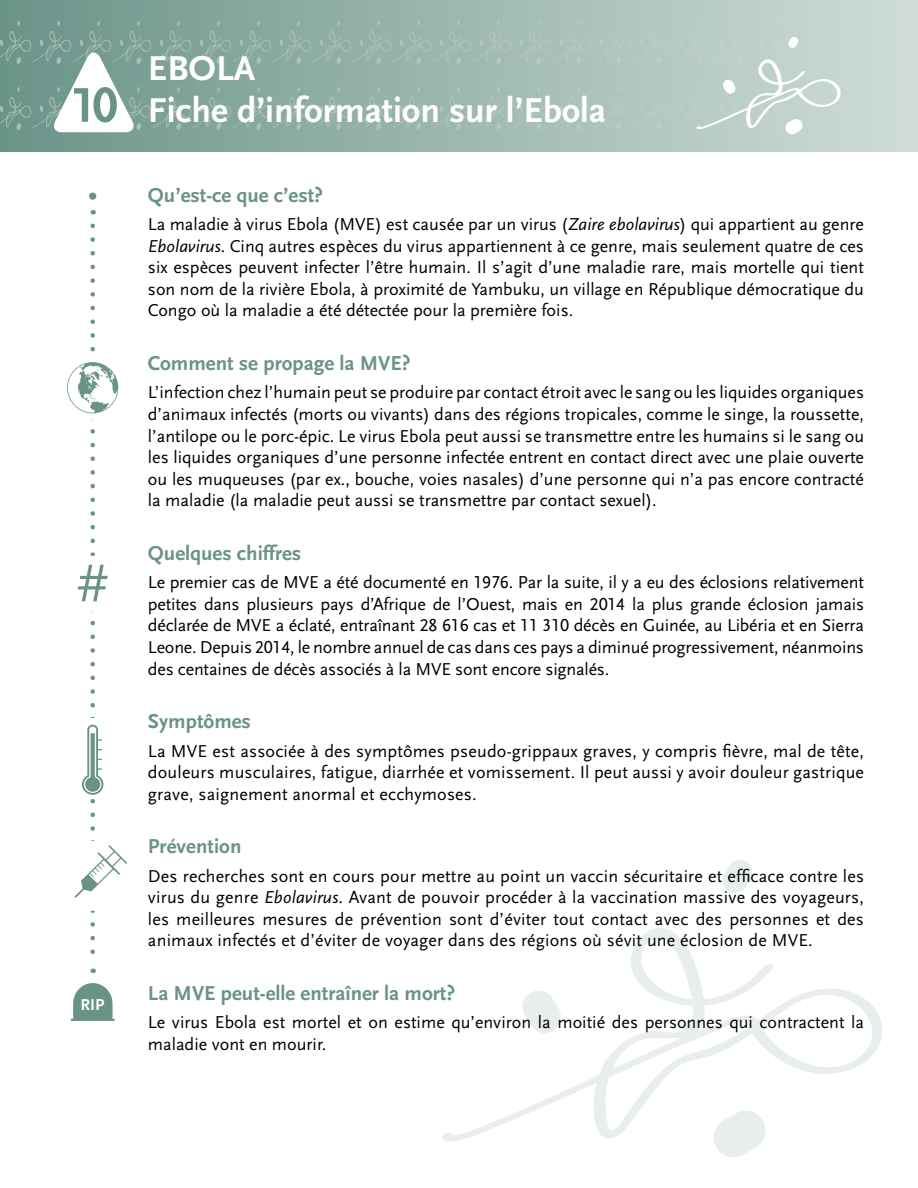
<style>
.page{position:relative;width:918px;height:1188px;background:#fff}
.page>*{position:absolute;margin:0;border:0;box-sizing:border-box;transform-origin:0 0}
.t1{font:55.65px "Scala Sans LF";color:#6a9388}
.t2{font:700 51px "Scala Sans LF";color:#6a9388}
.t3{font:700 36px/42px "Scala Sans LF";color:#fff}
.t4{font:700 21px "Scala Sans LF";color:#6a9388}
.t5{font:18px/21.6px "Scala Sans LF";color:#000;text-align:justify}
.t6{font:700 16.5px "Scala Sans LF";color:#fff}
.s1{font-style:italic}
</style>
<div class="page">
<svg style="left:719px;top:1150px;width:32px;height:7px"></svg>
<svg style="left:723px;top:860px;width:29px;height:33px"></svg>
<svg style="left:442px;top:928px;width:440px;height:222px"></svg>
<svg style="left:0;top:0;width:918px;height:152px;background:#9db7b0"></svg>
<svg style="left:788px;top:36px;width:11px;height:12px"></svg>
<svg style="left:696px;top:57px;width:146px;height:78px;background:#c7d6d2"></svg>
<svg style="left:53px;top:53px;width:81px;height:79px"></svg>
<svg style="left:70px;top:983px;width:45px;height:38px"></svg>
<div style="left:89px;top:193px;width:7px;height:7px;background:#6a9388;border-radius:50%"></div>
<svg style="left:67px;top:226px;width:60px;height:747px"></svg>
<h2 class="t2" style="left:71px;top:78px;width:48px">10</h2>
<h1 class="t1" style="left:75px;top:553px;width:38px">#</h1>
<p class="t6" style="left:80px;top:996px;width:25px">RIP</p>
<h3 class="t3" style="left:148px;top:49px;width:460px">EBOLA<br>Fiche d’information sur l’Ebola</h3>
<p class="t4" style="left:148px;top:184px;width:177px">Qu’est-ce que c’est?</p>
<p class="t5" style="left:148px;top:214px;width:718px">La maladie à virus Ebola (MVE) est causée par un virus (<span class="s1">Zaire ebolavirus</span>) qui appartient au genre <span class="s1">Ebolavirus</span>. Cinq autres espèces du virus appartiennent à ce genre, mais seulement quatre de ces six espèces peuvent infecter l’être humain. Il s’agit d’une maladie rare, mais mortelle qui tient son nom de la rivière Ebola, à proximité de Yambuku, un village en République démocratique du Congo où la maladie a été détectée pour la première fois.</p>
<p class="t4" style="left:148px;top:352px;width:264px">Comment se propage la MVE?</p>
<p class="t5" style="left:148px;top:382px;width:718px">L’infection chez l’humain peut se produire par contact étroit avec le sang ou les liquides organiques d’animaux infectés (morts ou vivants) dans des régions tropicales, comme le singe, la roussette, l’antilope ou le porc-épic. Le virus Ebola peut aussi se transmettre entre les humains si le sang ou les liquides organiques d’une personne infectée entrent en contact direct avec une plaie ouverte ou les muqueuses (par ex., bouche, voies nasales) d’une personne qui n’a pas encore contracté la maladie (la maladie peut aussi se transmettre par contact sexuel).</p>
<p class="t4" style="left:148px;top:542px;width:155px">Quelques chiffres</p>
<p class="t5" style="left:148px;top:572px;width:718px">Le premier cas de MVE a été documenté en 1976. Par la suite, il y a eu des éclosions relativement petites dans plusieurs pays d’Afrique de l’Ouest, mais en 2014 la plus grande éclosion jamais déclarée de MVE a éclaté, entraînant 28 616 cas et 11 310 décès en Guinée, au Libéria et en Sierra Leone. Depuis 2014, le nombre annuel de cas dans ces pays a diminué progressivement, néanmoins des centaines de décès associés à la MVE sont encore signalés.</p>
<p class="t4" style="left:148px;top:710px;width:105px">Symptômes</p>
<p class="t5" style="left:148px;top:740px;width:718px">La MVE est associée à des symptômes pseudo-grippaux graves, y compris fièvre, mal de tête, douleurs musculaires, fatigue, diarrhée et vomissement. Il peut aussi y avoir douleur gastrique grave, saignement anormal et ecchymoses.</p>
<p class="t4" style="left:148px;top:835px;width:95px">Prévention</p>
<p class="t5" style="left:148px;top:865px;width:718px">Des recherches sont en cours pour mettre au point un vaccin sécuritaire et efficace contre les virus du genre <span class="s1">Ebolavirus</span>. Avant de pouvoir procéder à la vaccination massive des voyageurs, les meilleures mesures de prévention sont d’éviter tout contact avec des personnes et des animaux infectés et d’éviter de voyager dans des régions où sévit une éclosion de MVE.</p>
<p class="t4" style="left:148px;top:982px;width:309px">La MVE peut-elle entraîner la mort?</p>
<p class="t5" style="left:148px;top:1012px;width:718px">Le virus Ebola est mortel et on estime qu’environ la moitié des personnes qui contractent la maladie vont en mourir.</p>
</div>
